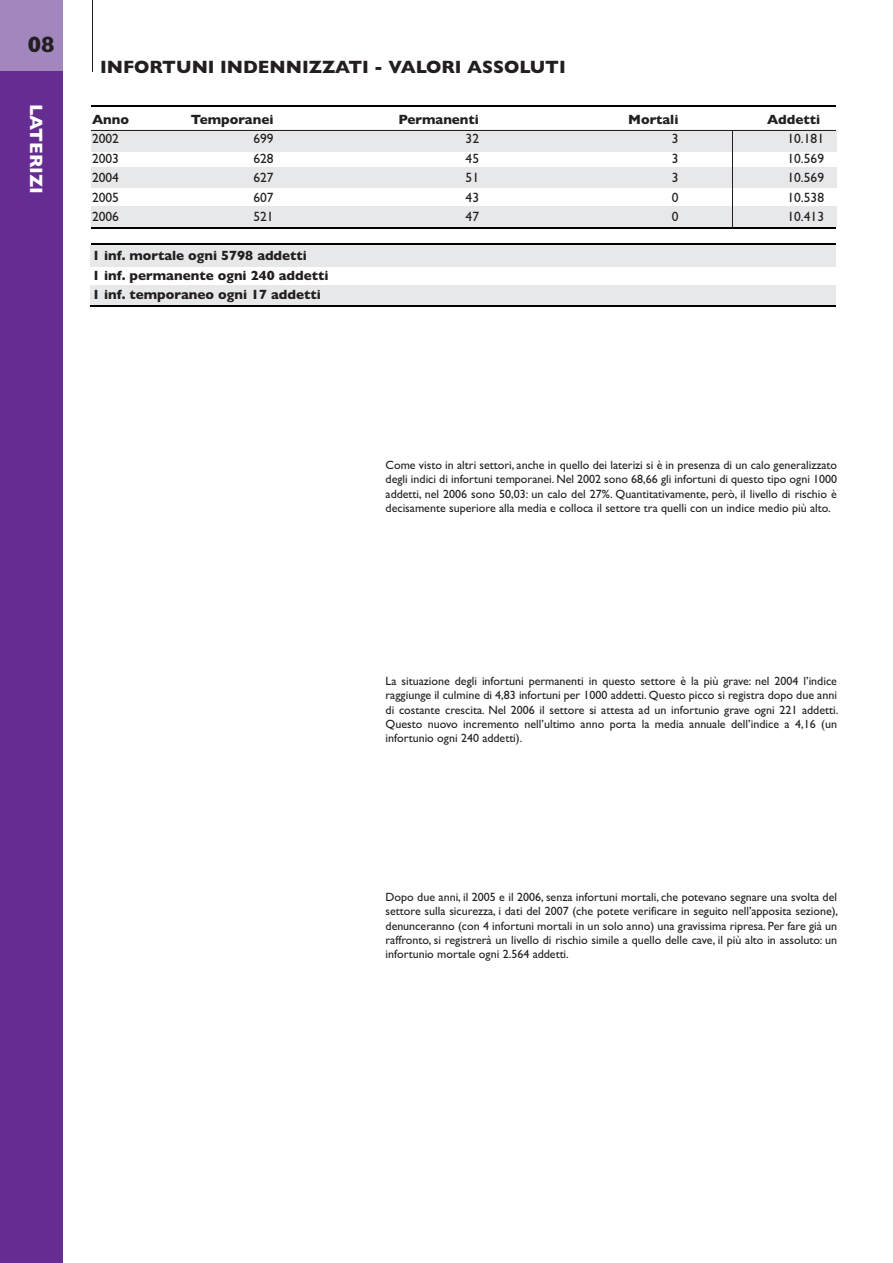
<style>
.page{position:relative;width:893px;height:1263px;background:#fff}
.page>*{position:absolute;margin:0;border:0;box-sizing:border-box;transform-origin:0 0}
.t1{font:700 22.5px "Gill Sans";color:#231f20}
.t2{font:700 18px "Gill Sans";color:#231f20}
.t3{font:700 18px "Gill Sans";color:#fff}
.t4{font:700 13.5px/19.5px "Gill Sans";color:#231f20}
.t5{font:13.5px "Gill Sans";color:#231f20}
.t6{font:12px/14.4px "Gill Sans";color:#231f20;text-align:justify}
</style>
<div class="page">
<div style="left:90px;top:245px;width:745px;height:21px;background:#e7e8e9"></div>
<div style="left:90px;top:286px;width:745px;height:19px;background:#e7e8e9"></div>
<hr style="left:90px;top:305px;width:745px;height:2px;background:#000">
<div style="left:0;top:71px;width:63px;height:1192px;background:#652d91"></div>
<div style="left:0;top:0;width:63px;height:71px;background:#a286be"></div>
<hr style="left:92px;top:1px;width:1px;height:71px;background:#231f20">
<div style="left:92px;top:131px;width:745px;height:21px;background:#e7e8e9"></div>
<div style="left:92px;top:167px;width:745px;height:20px;background:#e7e8e9"></div>
<div style="left:92px;top:207px;width:745px;height:20px;background:#e7e8e9"></div>
<hr style="left:92px;top:106px;width:744px;height:1px;background:#000">
<hr style="left:92px;top:227px;width:744px;height:1px;background:#000">
<hr style="left:92px;top:243px;width:744px;height:2px;background:#000">
<hr style="left:92px;top:130px;width:744px;height:1px;background:#231f20">
<hr style="left:732px;top:131px;width:1px;height:97px;background:#231f20">
<h1 class="t1" style="left:28px;top:31px;width:28px">08</h1>
<h2 class="t3" style="left:47px;top:104px;width:91px;rotate:90deg">LATERIZI</h2>
<h2 class="t2" style="left:100px;top:56px;width:467px">INFORTUNI INDENNIZZATI - VALORI ASSOLUTI</h2>
<p class="t4" style="left:92px;top:109px;width:39px">Anno</p>
<p class="t4" style="left:191px;top:109px;width:84px">Temporanei</p>
<p class="t4" style="left:398px;top:109px;width:82px">Permanenti</p>
<p class="t4" style="left:628px;top:109px;width:52px">Mortali</p>
<p class="t4" style="left:767px;top:109px;width:55px">Addetti</p>
<p class="t5" style="left:92px;top:131px;width:29px">2002</p>
<p class="t5" style="left:253px;top:131px;width:22px">699</p>
<p class="t5" style="left:466px;top:131px;width:15px">32</p>
<p class="t5" style="left:672px;top:131px;width:8px">3</p>
<p class="t5" style="left:787px;top:131px;width:38px">10.181</p>
<p class="t5" style="left:92px;top:150px;width:28px">2003</p>
<p class="t5" style="left:253px;top:150px;width:22px">628</p>
<p class="t5" style="left:466px;top:150px;width:15px">45</p>
<p class="t5" style="left:672px;top:150px;width:8px">3</p>
<p class="t5" style="left:787px;top:150px;width:38px">10.569</p>
<p class="t5" style="left:92px;top:170px;width:28px">2004</p>
<p class="t5" style="left:253px;top:170px;width:22px">627</p>
<p class="t5" style="left:466px;top:170px;width:15px">51</p>
<p class="t5" style="left:672px;top:170px;width:8px">3</p>
<p class="t5" style="left:787px;top:170px;width:38px">10.569</p>
<p class="t5" style="left:92px;top:189px;width:28px">2005</p>
<p class="t5" style="left:253px;top:189px;width:22px">607</p>
<p class="t5" style="left:466px;top:189px;width:15px">43</p>
<p class="t5" style="left:672px;top:189px;width:8px">0</p>
<p class="t5" style="left:787px;top:189px;width:38px">10.538</p>
<p class="t5" style="left:92px;top:209px;width:28px">2006</p>
<p class="t5" style="left:253px;top:209px;width:22px">521</p>
<p class="t5" style="left:466px;top:209px;width:15px">47</p>
<p class="t5" style="left:672px;top:209px;width:8px">0</p>
<p class="t5" style="left:787px;top:209px;width:38px">10.413</p>
<p class="t4" style="left:92px;top:246px;width:238px">1 inf. mortale ogni 5798 addetti<br>1 inf. permanente ogni 240 addetti<br>1 inf. temporaneo ogni 17 addetti</p>
<p class="t6" style="left:386px;top:457px;width:453px">Come visto in altri settori, anche in quello dei laterizi si è in presenza di un calo generalizzato degli indici di infortuni temporanei. Nel 2002 sono 68,66 gli infortuni di questo tipo ogni 1000 addetti, nel 2006 sono 50,03: un calo del 27%. Quantitativamente, però, il livello di rischio è decisamente superiore alla media e colloca il settore tra quelli con un indice medio più alto.</p>
<p class="t6" style="left:386px;top:673px;width:454px">La situazione degli infortuni permanenti in questo settore è la più grave: nel 2004 l’indice raggiunge il culmine di 4,83 infortuni per 1000 addetti. Questo picco si registra dopo due anni di costante crescita. Nel 2006 il settore si attesta ad un infortunio grave ogni 221 addetti.<br>Questo nuovo incremento nell’ultimo anno porta la media annuale dell’indice a 4,16 (un infortunio ogni 240 addetti).</p>
<p class="t6" style="left:386px;top:889px;width:454px">Dopo due anni, il 2005 e il 2006, senza infortuni mortali, che potevano segnare una svolta del settore sulla sicurezza, i dati del 2007 (che potete verificare in seguito nell’apposita sezione), denunceranno (con 4 infortuni mortali in un solo anno) una gravissima ripresa. Per fare già un raffronto, si registrerà un livello di rischio simile a quello delle cave, il più alto in assoluto: un infortunio mortale ogni 2.564 addetti.</p>
</div>
